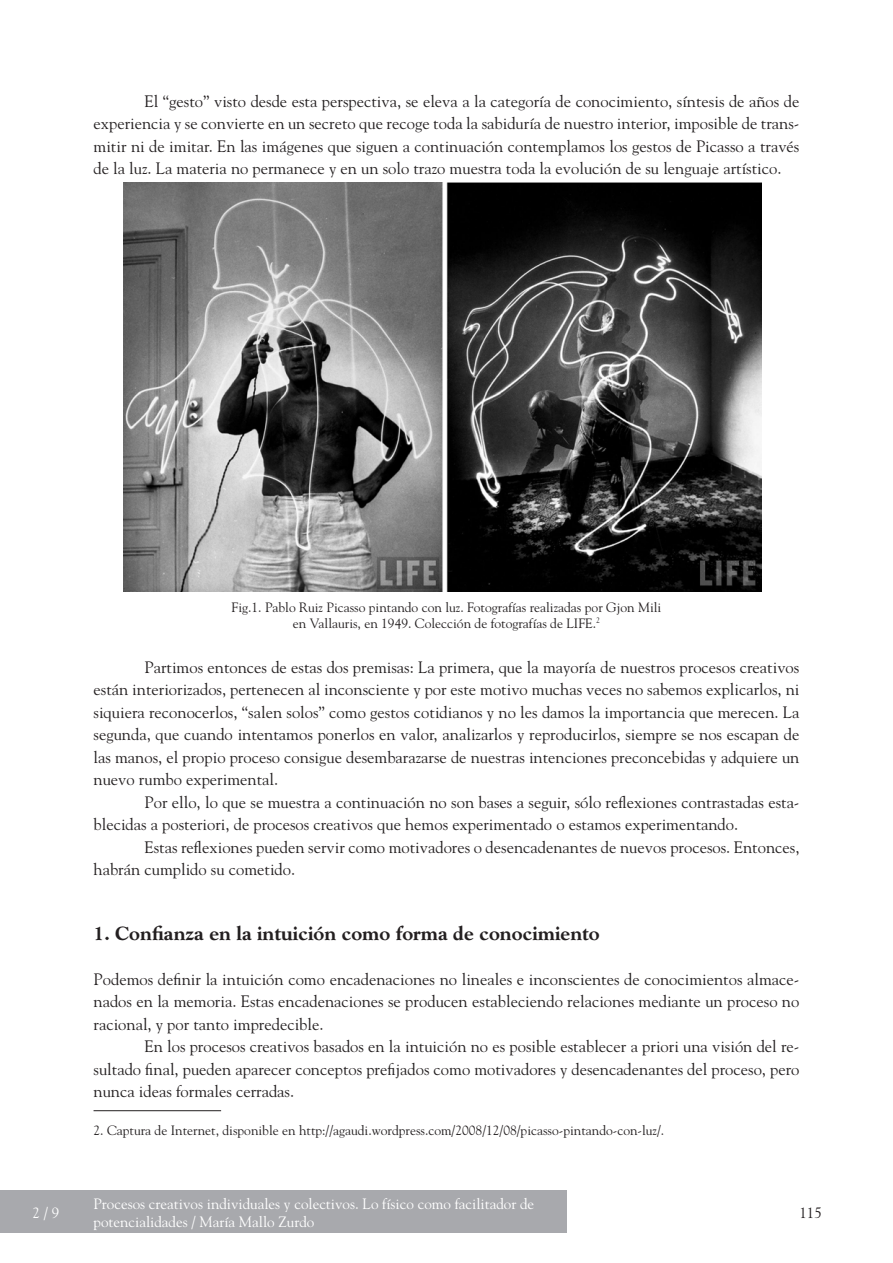
<style>
.page{position:relative;width:893px;height:1263px;background:#fff}
.page>*{position:absolute;margin:0;border:0;box-sizing:border-box;transform-origin:0 0}
.Título{font:800 19.5px "Goudy";color:#231f20}
.Base{font:16.5px/22.5px "Goudy";color:#231f20;text-align:justify}
.Base_-_inicio{font:16.5px/22.5px "Goudy";color:#231f20;text-align:justify}
.Base-2{font:15px/18px "Goudy";color:#fff}
.Base-3{font:15px "Goudy";color:#231f20}
.Pie_de_foto{font:13.5px "Goudy";color:#231f20}
.Nota_pié_de_página{font:13.5px "Goudy";color:#231f20}
</style>
<div class="page">
<div style="left:0;top:1191px;width:567px;height:42px;background:#a8a9ad"></div>
<hr style="left:94px;top:1110px;width:127px;height:1px;background:#231f20">
<img style="left:123px;top:183px;width:638px;height:408px">
<p class="Base" style="left:94px;top:89px;width:707px;text-indent:51px">El “gesto” visto desde esta perspectiva, se eleva a la categoría de conocimiento, síntesis de años de experiencia y se convierte en un secreto que recoge toda la sabiduría de nuestro interior, imposible de trans&shy;mitir ni de imitar. En las imágenes que siguen a continuación contemplamos los gestos de Picasso a través de la luz. La materia no permanece y en un solo trazo muestra toda la evolución de su lenguaje artístico.</p>
<p class="Pie_de_foto" style="left:232px;top:598px;width:431px">Fig.1. Pablo Ruiz Picasso pintando con luz. Fotografías realizadas por Gjon Mili</p>
<p class="Pie_de_foto" style="left:293px;top:615px;width:309px">en Vallauris, en 1949. Colección de fotografías de LIFE.<sup>2</sup></p>
<p class="Base" style="left:94px;top:655px;width:707px;text-indent:51px">Partimos entonces de estas dos premisas: La primera, que la mayoría de nuestros procesos creativos están interiorizados, pertenecen al inconsciente y por este motivo muchas veces no sabemos explicarlos, ni siquiera reconocerlos, “salen solos” como gestos cotidianos y no les damos la importancia que merecen. La segunda, que cuando intentamos ponerlos en valor, analizarlos y reproducirlos, siempre se nos escapan de las manos, el propio proceso consigue desembarazarse de nuestras intenciones preconcebidas y adquiere un nuevo rumbo experimental.</p>
<p class="Base" style="left:94px;top:790px;width:707px;text-indent:51px">Por ello, lo que se muestra a continuación no son bases a seguir, sólo reflexiones contrastadas esta&shy;blecidas a posteriori, de procesos creativos que hemos experimentado o estamos experimentando.</p>
<p class="Base" style="left:94px;top:835px;width:707px;text-indent:51px">Estas reflexiones pueden servir como motivadores o desencadenantes de nuevos procesos. Entonces, habrán cumplido su cometido.</p>
<p class="Título" style="left:94px;top:922px;width:508px">1. Confianza en la intuición como forma de conocimiento</p>
<p class="Base_-_inicio" style="left:94px;top:967px;width:707px">Podemos definir la intuición como encadenaciones no lineales e inconscientes de conocimientos almace&shy;nados en la memoria. Estas encadenaciones se producen estableciendo relaciones mediante un proceso no racional, y por tanto impredecible.</p>
<p class="Base" style="left:94px;top:1035px;width:707px;text-indent:51px">En los procesos creativos basados en la intuición no es posible establecer a priori una visión del re&shy;sultado final, pueden aparecer conceptos prefijados como motivadores y desencadenantes del proceso, pero nunca ideas formales cerradas.</p>
<p class="Nota_pié_de_página" style="left:94px;top:1122px;width:572px">2. Captura de Internet, disponible en http://agaudi.wordpress.com/2008/12/08/picasso-pintando-con-luz/.</p>
<p class="Base-2" style="left:94px;top:1194px;width:442px">Procesos creativos individuales y colectivos. Lo físico como facilitador de potencialidades / María Mallo Zurdo</p>
<p class="Base-2" style="left:33px;top:1203px;width:28px">2 / 9</p>
<p class="Base-3" style="left:799px;top:1203px;width:24px">115</p>
</div>
